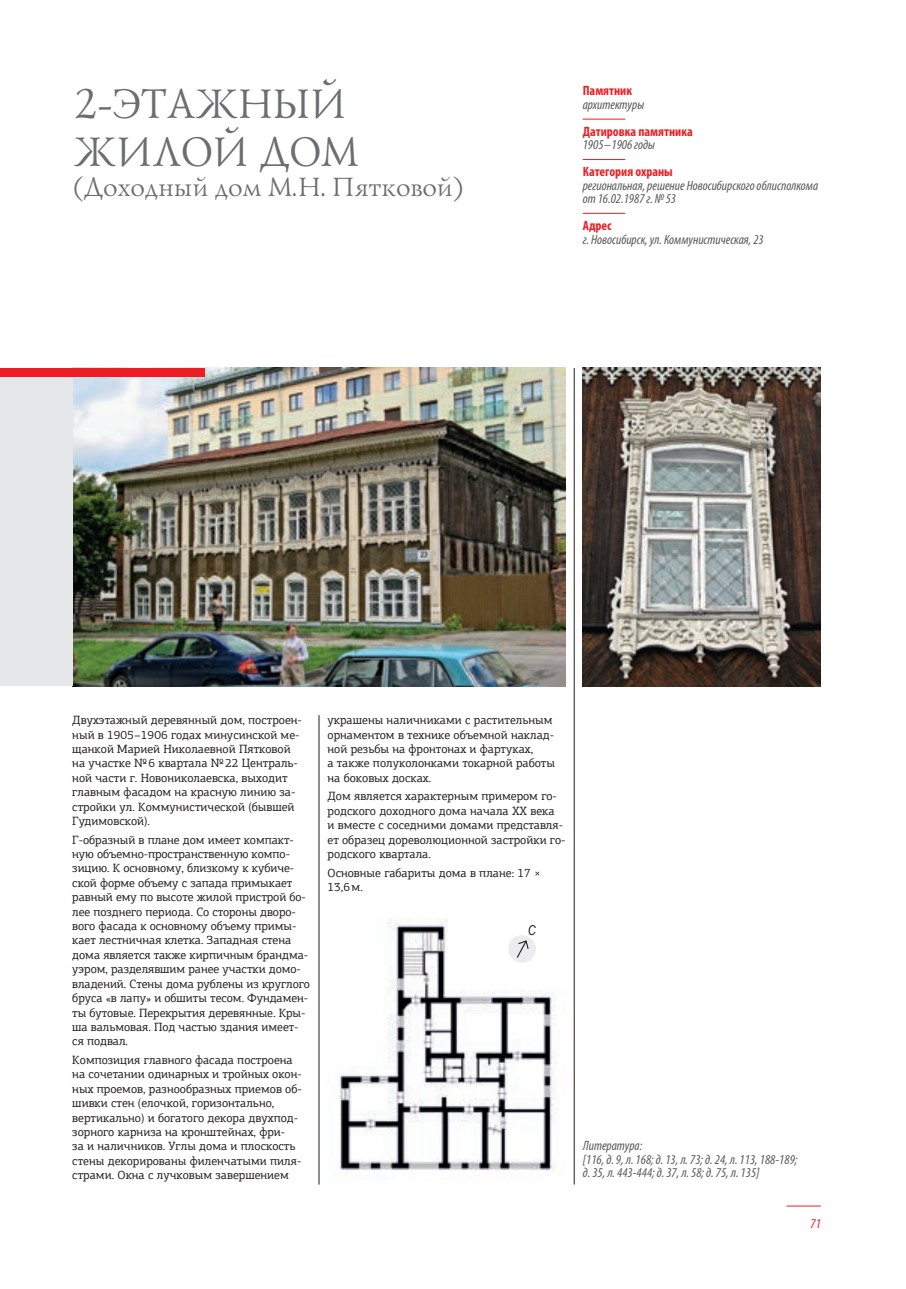
<style>
.page{position:relative;width:906px;height:1289px;background:#fff}
.page>*{position:absolute;margin:0;border:0;box-sizing:border-box;transform-origin:0 0}
.t1{font:42px/48px "Lazurski C";letter-spacing:.02em;color:#6c6d70}
.t2{font:27px "Lazurski C";letter-spacing:.02em;color:#6c6d70}
.t3{font:italic condensed 13.5px/13.5px "Myriad Pro";color:#57585a}
.t4{font:700 condensed 13.5px/13.5px "Myriad Pro";color:#ee1d23}
.t5{font:italic condensed 13.5px "Myriad Pro";color:#ee1d23}
.t6{font:italic 13.5px "Arial Narrow";color:#231f20}
.t7{font:12px/14.4px "PF Agora Slab Pro";color:#231f20}
.s1{font-weight:700;font-style:normal;color:#ee1d23}
.s2{font-weight:400;font-style:italic;color:#57585a}
</style>
<div class="page">
<hr style="left:786px;top:1205px;width:35px;height:1px;background:#ee1d23">
<hr style="left:583px;top:119px;width:42px;height:1px;background:#ee1d23">
<hr style="left:583px;top:159px;width:42px;height:1px;background:#ee1d23">
<hr style="left:583px;top:213px;width:42px;height:1px;background:#ee1d23">
<hr style="left:319px;top:715px;width:1px;height:469px;background:#231f20">
<hr style="left:574px;top:368px;width:1px;height:816px;background:#231f20">
<img style="left:72px;top:368px;width:494px;height:318px">
<div style="left:0;top:376px;width:72px;height:310px;background:#e6e7e9"></div>
<img style="left:339px;top:919px;width:217px;height:253px">
<div style="left:0;top:368px;width:204px;height:8px;background:#ee1d23"></div>
<img style="left:583px;top:368px;width:238px;height:318px">
<svg style="left:507px;top:934px;width:30px;height:29px"></svg>
<p class="t1" style="left:72px;top:79px;width:200px">2-ЭТАЖНЫЙ<br>ЖИЛОЙ</p>
<p class="t1" style="left:257px;top:127px;width:65px">ДОМ</p>
<p class="t2" style="left:72px;top:169px;width:390px">(Доходный дом М. Н . Пятковой)</p>
<p class="t3" style="left:583px;top:84px;width:63px"><span class="s1">Памятник </span>архитектуры</p>
<p class="t4" style="left:583px;top:124px;width:112px">Датировка памятника<br><span class="s2">1905–1906 годы</span></p>
<p class="t3" style="left:583px;top:165px;width:237px"><span class="s1">Категория охраны<br></span>региональная, решение Новосибирского облисполкома от 16.02.1987 г. №53</p>
<p class="t3" style="left:583px;top:219px;width:183px"><span class="s1">Адрес<br></span>г. Новосибирск, ул. Коммунистическая, 23</p>
<p class="t7" style="left:72px;top:712px;width:231px">Двухэтажный деревянный дом, построен&shy;ный в 1905–1906 годах минусинской ме&shy;щанкой Марией Николаевной Пятковой на участке №6 квартала №22 Централь&shy;ной части г. Новониколаевска, выходит главным фасадом на красную линию за&shy;стройки ул. Коммунистической (бывшей Гудимовской).</p>
<p class="t7" style="left:72px;top:832px;width:239px">Г-образный в плане дом имеет компакт&shy;ную объемно-пространственную компо&shy;зицию. К основному, близкому к кубиче&shy;ской форме объему с запада примыкает равный ему по высоте жилой пристрой бо&shy;лее позднего периода. Со стороны дворо&shy;вого фасада к основному объему примы&shy;кает лестничная клетка. Западная стена дома является также кирпичным брандма&shy;уэром, разделявшим ранее участки домо&shy;владений. Стены дома рублены из круглого бруса «в лапу» и обшиты тесом. Фундамен&shy;ты бутовые. Перекрытия деревянные. Кры&shy;ша вальмовая. Под частью здания имеет&shy;ся подвал.</p>
<p class="t7" style="left:72px;top:1052px;width:231px">Композиция главного фасада построена на сочетании одинарных и тройных окон&shy;ных проемов, разнообразных приемов об&shy;шивки стен (елочкой, горизонтально, вертикально) и богатого декора двухпод&shy;зорного карниза на кронштейнах, фри-<br>за и наличников. Углы дома и плоскость стены декорированы филенчатыми пиля&shy;страми. Окна с лучковым завершением</p>
<p class="t7" style="left:327px;top:712px;width:229px">украшены наличниками с растительным орнаментом в технике объемной наклад&shy;ной резьбы на фронтонах и фартуках,<br>а также полуколонками токарной работы на боковых досках.</p>
<p class="t7" style="left:327px;top:789px;width:239px">Дом является характерным примером го&shy;родского доходного дома начала ХХ века<br>и вместе с соседними домами представля&shy;ет образец дореволюционной застройки го&shy;родского квартала.</p>
<p class="t7" style="left:327px;top:865px;width:215px">Основные габариты дома в плане: 17 ×<br>13,6м.</p>
<p class="t6" style="left:528px;top:921px;width:9px">C</p>
<p class="t3" style="left:583px;top:1138px;width:216px">Литература:<br>[116, д. 9, л. 168; д. 13, л. 73; д. 24, л. 113, 188-189; д. 35, л. 443-444; д. 37, л. 58; д. 75, л. 135]</p>
<p class="t5" style="left:810px;top:1215px;width:12px">71</p>
</div>
